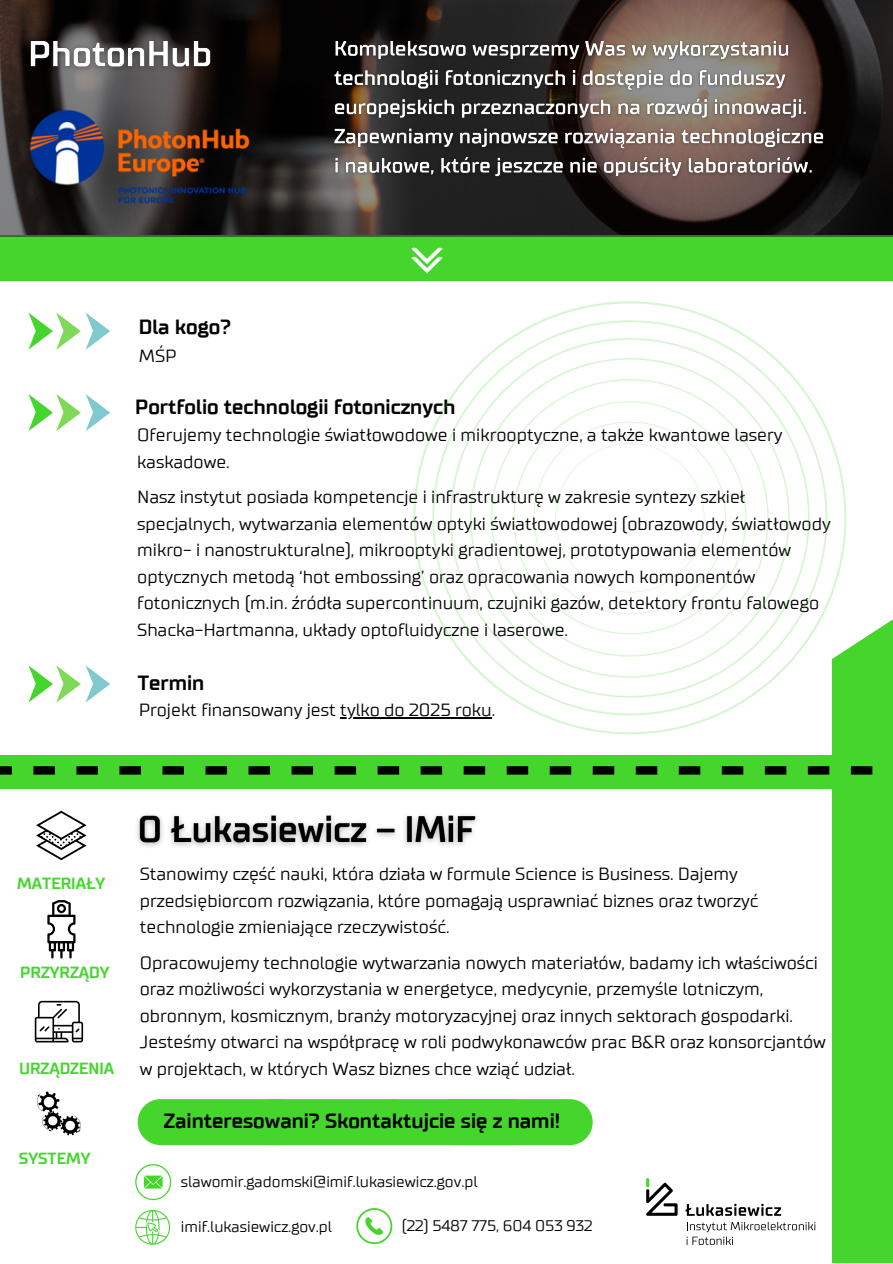
<style>
.page{position:relative;width:893px;height:1264px;background:#fff}
.page>*{position:absolute;margin:0;border:0;box-sizing:border-box;transform-origin:0 0}
.t1{font:700 21px "TT Supermolot";color:#000}
.t2{font:18px/26.5px "TT Supermolot";color:#000}
.t3{font:700 16.5px "TT Supermolot";color:#44d62c}
.t4{font:15.6px "TT Supermolot";color:#000}
</style>
<div class="page">
<div style="left:0;top:755px;width:860px;height:33px;background:#44d62c"></div>
<svg style="left:831px;top:510px;width:61px;height:752px;fill:#44d62c"></svg>
<svg style="left:28px;top:312px;width:82px;height:38px"></svg>
<svg style="left:28px;top:394px;width:82px;height:37px"></svg>
<div style="left:0;top:236px;width:892px;height:45px;background:#44d62c"></div>
<svg style="left:0;top:766px;width:892px;height:8px"></svg>
<svg style="left:28px;top:665px;width:82px;height:37px"></svg>
<div style="left:371px;top:1099px;width:163px;height:46px;background:#44d62c;border-radius:23px"></div>
<div style="left:250px;top:1099px;width:163px;height:46px;background:#44d62c;border-radius:23px"></div>
<div style="left:138px;top:1099px;width:163px;height:46px;background:#44d62c;border-radius:23px"></div>
<div style="left:429px;top:1099px;width:163px;height:46px;background:#44d62c;border-radius:23px"></div>
<svg style="left:356px;top:1208px;width:36px;height:35px"></svg>
<svg style="left:135px;top:1164px;width:36px;height:36px"></svg>
<hr style="left:340px;top:717px;width:151px;height:1px;background:#000">
<svg style="left:135px;top:1209px;width:35px;height:35px"></svg>
<svg style="left:413px;top:301px;width:433px;height:433px"></svg>
<svg style="left:432px;top:320px;width:395px;height:395px"></svg>
<svg style="left:411px;top:247px;width:32px;height:27px"></svg>
<svg style="left:36px;top:810px;width:51px;height:50px"></svg>
<svg style="left:35px;top:1000px;width:48px;height:42px"></svg>
<svg style="left:47px;top:900px;width:28px;height:58px"></svg>
<svg style="left:37px;top:1091px;width:44px;height:44px"></svg>
<svg style="left:0;top:0;width:892px;height:237px;background:#25211e"></svg>
<img style="left:19px;top:30px;width:203px;height:56px">
<img style="left:28px;top:108px;width:223px;height:97px">
<svg style="left:646px;top:1178px;width:31px;height:37px"></svg>
<svg style="left:685px;top:1203px;width:96px;height:12px"></svg>
<svg style="left:686px;top:1222px;width:129px;height:22px"></svg>
<img style="left:328px;top:33px;width:502px;height:174px">
<img style="left:137px;top:814px;width:340px;height:33px">
<p class="t1" style="left:139px;top:317px;width:94px">Dla kogo?</p>
<p class="t2" style="left:139px;top:343px;width:39px">MŚP</p>
<p class="t1" style="left:135px;top:397px;width:322px">Portfolio technologii fotonicznych</p>
<p class="t2" style="left:137px;top:422px;width:646px">Oferujemy technologie światłowodowe i mikrooptyczne, a także kwantowe lasery kaskadowe.</p>
<p class="t2" style="left:137px;top:484px;width:695px">Nasz instytut posiada kompetencje i infrastrukturę w zakresie syntezy szkieł specjalnych, wytwarzania elementów optyki światłowodowej (obrazowody, światłowody mikro- i nanostrukturalne), mikrooptyki gradientowej, prototypowania elementów optycznych metodą ‘hot embossing’ oraz opracowania nowych komponentów fotonicznych (m.in. źródła supercontinuum, czujniki gazów, detektory frontu falowego Shacka-Hartmanna, układy optofluidyczne i laserowe.</p>
<p class="t1" style="left:138px;top:673px;width:68px">Termin</p>
<p class="t2" style="left:139px;top:697px;width:358px">Projekt finansowany jest tylko do 2025 roku.</p>
<p class="t3" style="left:17px;top:876px;width:90px">MATERIAŁY</p>
<p class="t3" style="left:20px;top:964px;width:91px">PRZYRZĄDY</p>
<p class="t3" style="left:19px;top:1061px;width:97px">URZĄDZENIA</p>
<p class="t3" style="left:19px;top:1150px;width:73px">SYSTEMY</p>
<p class="t2" style="left:140px;top:861px;width:620px">Stanowimy część nauki, która działa w formule Science is Business. Dajemy przedsiębiorcom rozwiązania, które pomagają usprawniać biznes oraz tworzyć technologie zmieniające rzeczywistość.</p>
<p class="t2" style="left:140px;top:949px;width:679px">Opracowujemy technologie wytwarzania nowych materiałów, badamy ich właściwości oraz możliwości wykorzystania w energetyce, medycynie, przemyśle lotniczym, obronnym, kosmicznym, branży motoryzacyjnej oraz innych sektorach gospodarki.</p>
<p class="t2" style="left:140px;top:1029px;width:687px">Jesteśmy otwarci na współpracę w roli podwykonawców prac B&amp;R oraz konsorcjantów w projektach, w których Wasz biznes chce wziąć udział.</p>
<p class="t1" style="left:164px;top:1111px;width:397px">Zainteresowani? Skontaktujcie się z nami!</p>
<p class="t4" style="left:181px;top:1173px;width:298px">slawomir.gadomski@imif.lukasiewicz.gov.pl</p>
<p class="t4" style="left:181px;top:1219px;width:153px">imif.lukasiewicz.gov.pl</p>
<p class="t4" style="left:402px;top:1218px;width:192px">(22) 5487 775, 604 053 932</p>
</div>
